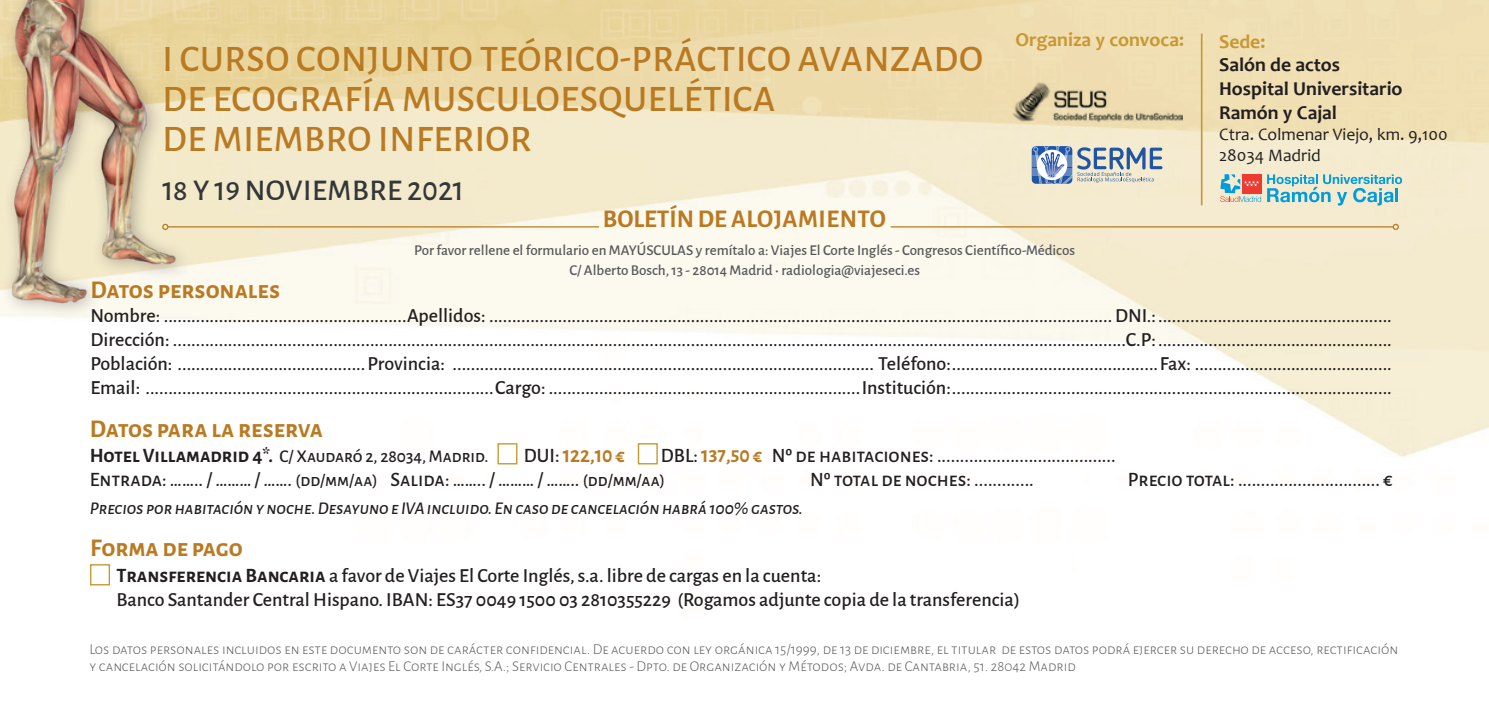
<style>
.page{position:relative;width:1489px;height:709px;background:#fff}
.page>*{position:absolute;margin:0;border:0;box-sizing:border-box;transform-origin:0 0}
.t1{font:500 37.5px/40px "Alegreya Sans";letter-spacing:.02em;color:#b97a22}
.t2{font:500 30.25px "Alegreya Sans";letter-spacing:.005em;color:#333739}
.t3{font:700 25px "Alegreya Sans SC";color:#b97a22}
.t4{font:500 20px/24px "Alegreya Sans";color:#231f20}
.t5{font:500 20px/24px "Alegreya Sans SC";color:#231f20}
.t6{font:700 20px "Alegreya Sans SC";color:#b97a22}
.t7{font:700 19.75px/23.5px "Candara";color:#231f20}
.t8{font:700 19.75px "Candara";color:#c89732}
.t9{font:italic 500 17.5px "Alegreya Sans SC";color:#231f20}
.t10{font:500 17.5px "Alegreya Sans SC";color:#231f20}
.t11{font:17.5px/21px "Candara";color:#231f20}
.t12{font:300 15px/17.5px "Alegreya Sans SC";color:#57585a}
.t13{font:500 15px/20px "Alegreya Sans";color:#57585a;text-align:center}
.s1{font-weight:700;font-size:20px}
.s2{font-weight:500;color:#231f20}
.s3{font-weight:700;color:#b97a22}
.s4{font-size:17.5px}
.s5{font-family:"Alegreya Sans SC";font-weight:700}
</style>
<div class="page">
<img style="left:90px;top:0;width:1398px;height:586px">
<div style="left:90px;top:564px;width:20px;height:21px;border:1px solid #c89732"></div>
<hr style="left:890px;top:226px;width:503px;height:1px;background:#b97a22">
<svg style="left:1392px;top:224px;width:6px;height:6px"></svg>
<hr style="left:168px;top:226px;width:431px;height:1px;background:#b97a22">
<hr style="left:1200px;top:34px;width:2px;height:171px;background:#c89732">
<div style="left:0;top:0;width:193px;height:319px;background:#231f20;opacity:.31"></div>
<img style="left:12px;top:0;width:179px;height:312px">
<svg style="left:1220px;top:174px;width:40px;height:28px"></svg>
<svg style="left:1266px;top:174px;width:135px;height:31px;background:#a7d1d3"></svg>
<div style="left:497px;top:443px;width:20px;height:21px;border:1px solid #c89732"></div>
<div style="left:637px;top:443px;width:20px;height:21px;border:1px solid #c89732"></div>
<img style="left:1012px;top:78px;width:170px;height:44px">
<svg style="left:1031px;top:146px;width:131px;height:38px;background:#a7b6c6"></svg>
<h1 class="t1" style="left:162px;top:37px;width:821px">I CURSO CONJUNTO TEÓRICO-PRÁCTICO AVANZADO<br>DE ECOGRAFÍA MUSCULOESQUELÉTICA<br>DE MIEMBRO INFERIOR</h1>
<h2 class="t2" style="left:162px;top:169px;width:303px">18 Y 19 NOVIEMBRE 2021</h2>
<p class="t8" style="left:1015px;top:28px;width:170px">Organiza y convoca:</p>
<p class="t3" style="left:603px;top:200px;width:284px">BOLETÍN DE ALOJAMIENTO</p>
<p class="t13" style="left:414px;top:239px;width:662px">Por favor rellene el formulario en MAYÚSCULAS y remítalo a: Viajes El Corte Inglés - Congresos Científico-Médicos<br>C/ Alberto Bosch, 13 - 28014 Madrid • radiologia@viajeseci.es</p>
<p class="t8" style="left:1218px;top:29px;width:48px">Sede:</p>
<p class="t7" style="left:1218px;top:53px;width:185px">Salón de actos<br>Hospital Universitario<br>Ramón y Cajal</p>
<p class="t11" style="left:1218px;top:123px;width:230px">Ctra. Colmenar Viejo, km. 9,100<br>28034 Madrid</p>
<p class="t3" style="left:90px;top:272px;width:191px">Datos personales</p>
<p class="t4" style="left:90px;top:302px;width:1302px;text-align:justify">Nombre: .....................................................Apellidos: ........................................................................................................................................DNI.:...................................................<br>Dirección: ................................................................................................................................................................................................................C.P:...................................................<br>Población: .........................................Provincia: ............................................................................................ Teléfono:.............................................Fax: ...........................................<br>Email: ............................................................................Cargo: ....................................................................Institución:................................................................................................</p>
<p class="t3" style="left:90px;top:410px;width:235px">Datos para la reserva</p>
<p class="t10" style="left:90px;top:444px;width:400px"><span class="s1">Hotel Villamadrid 4*.</span> C/ Xaudaró 2, 28034, Madrid.</p>
<p class="t6" style="left:524px;top:441px;width:103px"><span class="s2">DUI:</span>122,10 €</p>
<p class="t5" style="left:90px;top:442px;width:1027px;text-indent:571px">DBL: <span class="s3">137,50 €</span> Nº de habitaciones: .......................................<br>Entrada: …….. / ……… / ……. <span class="s4">(dd/mm/aa)</span> Salida: …….. / ……… / …….. <span class="s4">(dd/mm/aa)</span></p>
<p class="t5" style="left:810px;top:466px;width:225px">Nº total de noches: .............</p>
<p class="t5" style="left:1127px;top:466px;width:266px">Precio total: ............................... €</p>
<p class="t9" style="left:90px;top:496px;width:714px">Precios por habitación y noche. Desayuno e IVA incluido. En caso de cancelación habrá 100% gastos.</p>
<p class="t3" style="left:90px;top:530px;width:154px">Forma de pago</p>
<p class="t4" style="left:116px;top:562px;width:905px"><span class="s5">Transferencia Bancaria</span> a favor de Viajes El Corte Inglés, s.a. libre de cargas en la cuenta:<br>Banco Santander Central Hispano. IBAN: ES37 0049 1500 03 2810355229 (Rogamos adjunte copia de la transferencia)</p>
<p class="t12" style="left:89px;top:639px;width:1310px">Los datos personales incluidos en este documento son de carácter confidencial. De acuerdo con ley orgánica 15/1999, de 13 de diciembre, el titular de estos datos podrá ejercer su derecho de acceso, rectificación y cancelación solicitándolo por escrito a Viajes El Corte Inglés, S.A.; Servicio Centrales - Dpto. de Organización y Métodos; Avda. de Cantabria, 51. 28042 Madrid</p>
</div>
